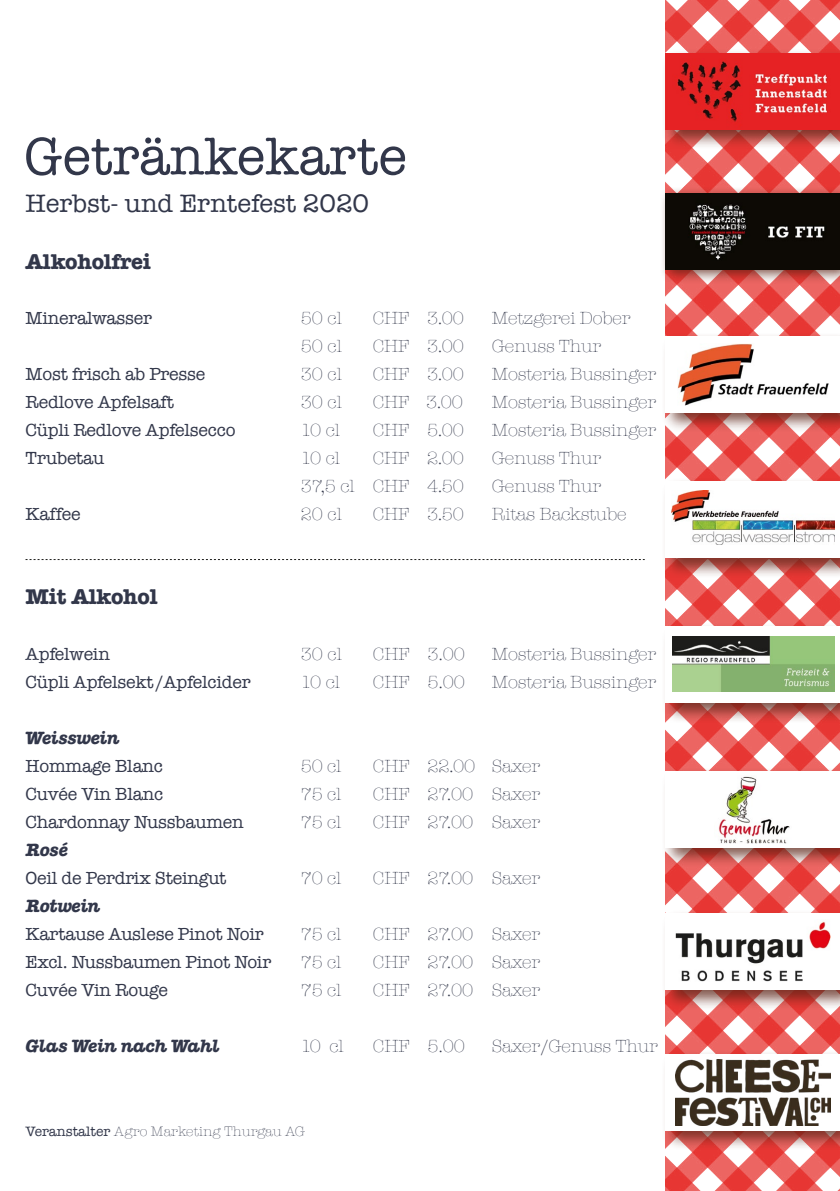
<style>
.page{position:relative;width:840px;height:1191px;background:#fff}
.page>*{position:absolute;margin:0;border:0;box-sizing:border-box;transform-origin:0 0}
.t1{font:54px "American Typewriter";color:#32374a}
.t2{font:26px "American Typewriter";color:#32374a}
.t3{font:700 22px "American Typewriter";letter-spacing:-.01em;color:#32374a}
.t4{font:300 18px/28px "American Typewriter";letter-spacing:-.01em;color:#32374a;text-align:justify}
.t5{font:18px/28px "American Typewriter";letter-spacing:-.01em;color:#32374a}
.t6{font:italic 700 18px "American Typewriter Std";letter-spacing:-.01em;color:#32374a}
.t7{font:300 14px "American Typewriter";color:#32374a}
.s1{font-family:"American Typewriter Std";font-weight:700;font-style:italic}
.s2{font-weight:400}
</style>
<div class="page">
<img style="left:665px;top:0;width:174px;height:1191px">
<div style="left:661px;top:477px;width:178px;height:101px;background:#5b2215;opacity:.76"></div>
<div style="left:665px;top:482px;width:174px;height:76px;background:#fff"></div>
<img style="left:671px;top:490px;width:163px;height:54px">
<div style="left:661px;top:332px;width:178px;height:101px;background:#5b2215;opacity:.76"></div>
<div style="left:665px;top:336px;width:174px;height:77px;background:#fff"></div>
<img style="left:677px;top:344px;width:150px;height:61px">
<div style="left:661px;top:909px;width:178px;height:101px;background:#5b2215;opacity:.76"></div>
<div style="left:665px;top:913px;width:174px;height:77px;background:#fff"></div>
<img style="left:675px;top:921px;width:154px;height:61px">
<div style="left:661px;top:1049px;width:178px;height:101px;background:#5b2215;opacity:.76"></div>
<div style="left:665px;top:1054px;width:174px;height:76px;background:#fff"></div>
<img style="left:675px;top:1060px;width:154px;height:65px">
<div style="left:661px;top:622px;width:178px;height:101px;background:#5b2215;opacity:.76"></div>
<div style="left:665px;top:626px;width:174px;height:77px;background:#fff"></div>
<img style="left:672px;top:636px;width:161px;height:55px">
<div style="left:658px;top:186px;width:181px;height:98px;background:#5b2215;opacity:.76"></div>
<img style="left:665px;top:193px;width:174px;height:76px">
<div style="left:661px;top:767px;width:178px;height:100px;background:#5b2215;opacity:.76"></div>
<div style="left:665px;top:771px;width:174px;height:76px;background:#fff"></div>
<img style="left:718px;top:776px;width:72px;height:67px">
<div style="left:661px;top:49px;width:178px;height:101px;background:#5b2215;opacity:.76"></div>
<img style="left:665px;top:53px;width:174px;height:76px">
<svg style="left:26px;top:559px;width:618px;height:1px"></svg>
<p class="t1" style="left:24px;top:115px;width:384px">Getränkekarte</p>
<p class="t2" style="left:26px;top:183px;width:345px">Herbst- und Erntefest 2020</p>
<p class="t3" style="left:26px;top:242px;width:127px">Alkoholfrei</p>
<p class="t5" style="left:26px;top:303px;width:128px">Mineralwasser</p>
<p class="t5" style="left:26px;top:359px;width:181px">Most frisch ab Presse</p>
<p class="t5" style="left:26px;top:387px;width:150px">Redlove Apfelsaft</p>
<p class="t5" style="left:26px;top:415px;width:211px">Cüpli Redlove Apfelsecco</p>
<p class="t5" style="left:26px;top:443px;width:80px">Trubetau</p>
<p class="t5" style="left:26px;top:499px;width:57px">Kaffee</p>
<p class="t4" style="left:300px;top:303px;width:43px">50 cl</p>
<p class="t4" style="left:300px;top:331px;width:43px">50 cl</p>
<p class="t4" style="left:300px;top:359px;width:43px">30 cl</p>
<p class="t4" style="left:300px;top:387px;width:43px">30 cl</p>
<p class="t4" style="left:300px;top:415px;width:41px">10 cl</p>
<p class="t4" style="left:300px;top:443px;width:41px">10 cl</p>
<p class="t4" style="left:300px;top:471px;width:56px">37,5 cl</p>
<p class="t4" style="left:300px;top:499px;width:43px">20 cl</p>
<p class="t4" style="left:372px;top:303px;width:92px">CHF 3.00</p>
<p class="t4" style="left:372px;top:331px;width:92px">CHF 3.00</p>
<p class="t4" style="left:372px;top:359px;width:92px">CHF 3.00</p>
<p class="t4" style="left:372px;top:387px;width:92px">CHF 3.00</p>
<p class="t4" style="left:372px;top:415px;width:92px">CHF 5.00<br>CHF 2.00<br>CHF 4.50</p>
<p class="t4" style="left:372px;top:499px;width:92px">CHF 3.50</p>
<p class="t4" style="left:491px;top:303px;width:140px">Metzgerei Dober</p>
<p class="t4" style="left:491px;top:331px;width:111px">Genuss Thur</p>
<p class="t4" style="left:491px;top:359px;width:166px">Mosteria Bussinger</p>
<p class="t4" style="left:491px;top:387px;width:166px">Mosteria Bussinger</p>
<p class="t4" style="left:491px;top:415px;width:166px">Mosteria Bussinger</p>
<p class="t4" style="left:491px;top:443px;width:111px">Genuss Thur</p>
<p class="t4" style="left:491px;top:471px;width:111px">Genuss Thur</p>
<p class="t4" style="left:491px;top:499px;width:136px">Ritas Backstube</p>
<p class="t3" style="left:26px;top:578px;width:134px">Mit Alkohol</p>
<p class="t5" style="left:26px;top:639px;width:86px">Apfelwein</p>
<p class="t5" style="left:26px;top:667px;width:226px">Cüpli Apfelsekt /Apfelcider</p>
<p class="t5" style="left:26px;top:723px;width:139px"><span class="s1">Weisswein<br></span>Hommage Blanc</p>
<p class="t5" style="left:26px;top:779px;width:139px">Cuvée Vin Blanc</p>
<p class="t5" style="left:26px;top:807px;width:219px">Chardonnay Nussbaumen<br><span class="s1">Rosé</span></p>
<p class="t5" style="left:26px;top:863px;width:202px">Oeil de Perdrix Steingut</p>
<p class="t6" style="left:26px;top:894px;width:76px">Rotwein</p>
<p class="t5" style="left:26px;top:919px;width:247px">Kartause Auslese Pinot Noir<br>Excl. Nussbaumen Pinot Noir<br>Cuvée Vin Rouge</p>
<p class="t6" style="left:26px;top:1034px;width:195px">Glas Wein nach Wahl</p>
<p class="t4" style="left:300px;top:639px;width:43px">30 cl</p>
<p class="t4" style="left:300px;top:667px;width:41px">10 cl</p>
<p class="t4" style="left:300px;top:751px;width:42px">50 cl 75 cl 75 cl</p>
<p class="t4" style="left:300px;top:863px;width:42px">70 cl</p>
<p class="t4" style="left:300px;top:919px;width:42px">75 cl</p>
<p class="t4" style="left:300px;top:947px;width:42px">75 cl<br>75 cl</p>
<p class="t4" style="left:300px;top:1031px;width:44px">10 cl</p>
<p class="t4" style="left:372px;top:639px;width:94px">CHF 3.00</p>
<p class="t4" style="left:372px;top:667px;width:94px">CHF 5.00</p>
<p class="t4" style="left:491px;top:639px;width:166px">Mosteria Bussinger</p>
<p class="t4" style="left:491px;top:667px;width:166px">Mosteria Bussinger</p>
<p class="t4" style="left:372px;top:751px;width:104px">CHF 22.00<br>CHF 27.00</p>
<p class="t4" style="left:372px;top:807px;width:102px">CHF 27.00</p>
<p class="t4" style="left:372px;top:863px;width:102px">CHF 27.00</p>
<p class="t4" style="left:372px;top:919px;width:102px">CHF 27.00<br>CHF 27.00<br>CHF 27.00</p>
<p class="t4" style="left:372px;top:1031px;width:94px">CHF 5.00</p>
<p class="t4" style="left:491px;top:751px;width:50px">Saxer Saxer Saxer</p>
<p class="t4" style="left:491px;top:863px;width:50px">Saxer</p>
<p class="t4" style="left:491px;top:919px;width:50px">Saxer Saxer Saxer</p>
<p class="t4" style="left:491px;top:1031px;width:167px">Saxer / Genuss Thur</p>
<p class="t7" style="left:26px;top:1121px;width:281px"><span class="s2">Veranstalter</span> Agro Marketing Thurgau AG</p>
</div>
